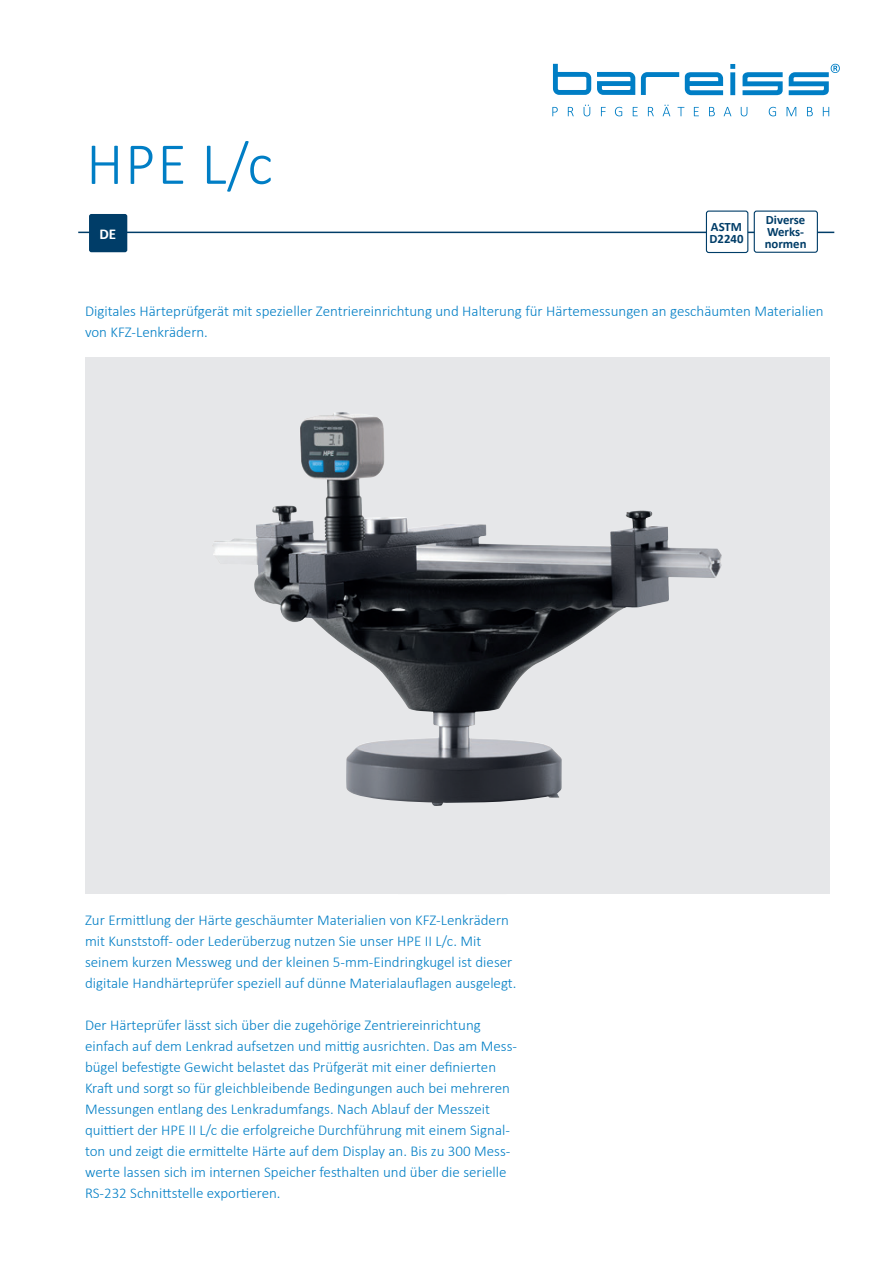
<style>
.page{position:relative;width:893px;height:1263px;background:#fff}
.page>*{position:absolute;margin:0;border:0;box-sizing:border-box;transform-origin:0 0}
.t1{font:300 60px "Calibri";color:#007ec5}
.t2{font:300 15px/21px "Calibri";color:#007ec5}
.t3{font:700 15px "Calibri";color:#fff}
.t4{font:700 12.75px/12px "Calibri";color:#003d68}
</style>
<div class="page">
<hr style="left:78px;top:232px;width:756px;height:1px;background:#003d68">
<div style="left:89px;top:214px;width:38px;height:38px;background:#003d68;border-radius:2px"></div>
<svg style="left:597px;top:72px;width:38px;height:23px"></svg>
<svg style="left:553px;top:64px;width:38px;height:31px"></svg>
<svg style="left:742px;top:72px;width:41px;height:23px"></svg>
<svg style="left:685px;top:72px;width:38px;height:23px"></svg>
<svg style="left:641px;top:72px;width:38px;height:23px"></svg>
<svg style="left:730px;top:64px;width:5px;height:31px"></svg>
<svg style="left:789px;top:64px;width:51px;height:31px"></svg>
<svg style="left:552px;top:107px;width:6px;height:9px"></svg>
<svg style="left:568px;top:107px;width:6px;height:9px"></svg>
<svg style="left:584px;top:105px;width:6px;height:11px"></svg>
<svg style="left:601px;top:107px;width:5px;height:9px"></svg>
<svg style="left:615px;top:107px;width:7px;height:9px"></svg>
<svg style="left:633px;top:107px;width:5px;height:9px"></svg>
<svg style="left:648px;top:107px;width:6px;height:9px"></svg>
<svg style="left:663px;top:105px;width:7px;height:11px"></svg>
<svg style="left:677px;top:107px;width:7px;height:9px"></svg>
<svg style="left:694px;top:107px;width:5px;height:9px"></svg>
<svg style="left:709px;top:107px;width:6px;height:9px"></svg>
<svg style="left:724px;top:107px;width:7px;height:9px"></svg>
<svg style="left:741px;top:107px;width:6px;height:9px"></svg>
<svg style="left:769px;top:107px;width:7px;height:9px"></svg>
<svg style="left:786px;top:107px;width:10px;height:9px"></svg>
<svg style="left:807px;top:107px;width:6px;height:9px"></svg>
<svg style="left:823px;top:107px;width:6px;height:9px"></svg>
<div style="left:754px;top:211px;width:63px;height:41px;background:#fff;border-radius:2px"></div>
<div style="left:754px;top:211px;width:64px;height:42px;border:1px solid #003d68;border-radius:2px"></div>
<div style="left:706px;top:211px;width:42px;height:41px;background:#fff;border-radius:2px"></div>
<div style="left:706px;top:211px;width:42px;height:42px;border:1px solid #003d68;border-radius:2px"></div>
<div style="left:85px;top:358px;width:744px;height:536px;background:#e6e7e9"></div>
<img style="left:212px;top:412px;width:350px;height:394px">
<h1 class="t1" style="left:86px;top:127px;width:188px">HPE L/c</h1>
<p class="t3" style="left:99px;top:224px;width:18px">DE</p>
<p class="t4" style="left:710px;top:220px;width:35px">ASTM<br>D2240</p>
<p class="t4" style="left:765px;top:214px;width:43px">Diverse<br>Werks&shy;normen</p>
<p class="t2" style="left:85px;top:300px;width:740px">Digitales Härteprüfgerät mit spezieller Zentriereinrichtung und Halterung für Härtemessungen an geschäumten Materialien von KFZ-Lenkrädern.</p>
<p class="t2" style="left:85px;top:909px;width:433px">Zur Ermittlung der Härte geschäumter Materialien von KFZ-Lenkrädern mit Kunststoff- oder Lederüberzug nutzen Sie unser HPE II L/c. Mit seinem kurzen Messweg und der kleinen 5-mm-Eindringkugel ist dieser digitale Handhärteprüfer speziell auf dünne Materialauflagen ausgelegt.</p>
<p class="t2" style="left:85px;top:1014px;width:433px">Der Härteprüfer lässt sich über die zugehörige Zentriereinrichtung einfach auf dem Lenkrad aufsetzen und mittig ausrichten. Das am Mess&shy;bügel befestigte Gewicht belastet das Prüfgerät mit einer definierten Kraft und sorgt so für gleichbleibende Bedingungen auch bei mehreren Messungen entlang des Lenkradumfangs. Nach Ablauf der Messzeit quittiert der HPE II L/c die erfolgreiche Durchführung mit einem Signal&shy;ton und zeigt die ermittelte Härte auf dem Display an. Bis zu 300 Mess&shy;werte lassen sich im internen Speicher festhalten und über die serielle RS-232 Schnittstelle exportieren.</p>
</div>
